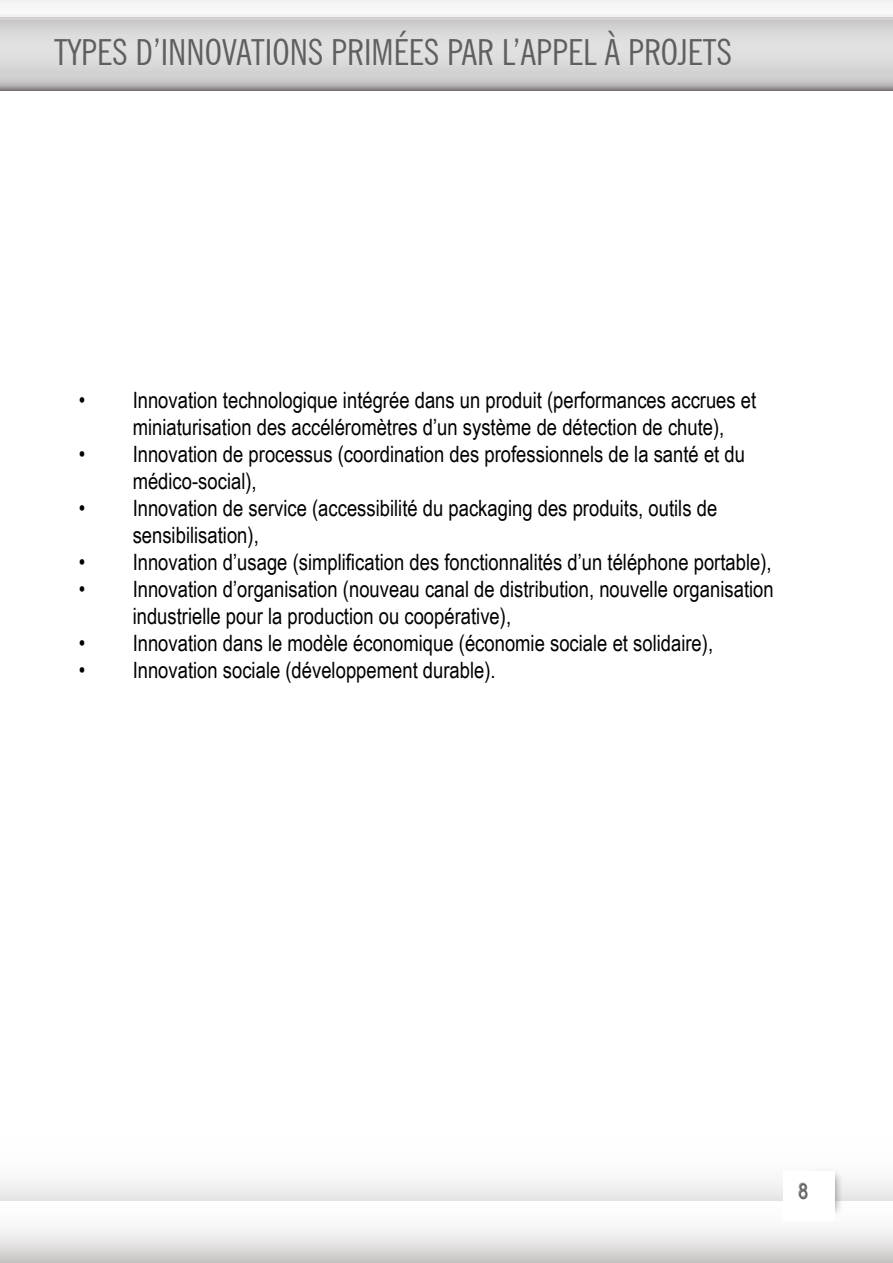
<style>
.page{position:relative;width:893px;height:1263px;background:#fff}
.page>*{position:absolute;margin:0;border:0;box-sizing:border-box;transform-origin:0 0}
.t1{font:condensed 36px "News Gothic BT";color:#5f5f5f}
.t2{font:22.5px/27px "Arial Narrow";color:#000}
.t3{font:21px "Arial Narrow";color:#5f5f5f}
</style>
<div class="page">
<svg style="left:0;top:1200px;width:893px;height:63px"></svg>
<div style="left:0;top:1181px;width:893px;height:19px;background:#eeeded"></div>
<svg style="left:0;top:0;width:893px;height:90px"></svg>
<div style="left:801px;top:1168px;width:43px;height:50px;background:#000;opacity:.42"></div>
<div style="left:783px;top:1171px;width:52px;height:50px;background:#fff"></div>
<div style="left:798px;top:1182px;width:10px;height:16px;background:#000;opacity:.45"></div>
<h1 class="t1" style="left:54px;top:30px;width:680px">TYPES D’INNOVATIONS PRIMÉES PAR L’APPEL À PROJETS</h1>
<p class="t2" style="left:133px;top:385px;width:625px;text-indent:-54px">• Innovation technologique intégrée dans un produit (performances accrues et miniaturisation des accéléromètres d’un système de détection de chute),</p>
<p class="t2" style="left:133px;top:439px;width:614px;text-indent:-54px">• Innovation de processus (coordination des professionnels de la santé et du médico-social),</p>
<p class="t2" style="left:133px;top:493px;width:586px;text-indent:-54px">• Innovation de service (accessibilité du packaging des produits, outils de sensibilisation),</p>
<p class="t2" style="left:79px;top:547px;width:694px">• Innovation d’usage (simplification des fonctionnalités d’un téléphone portable),</p>
<p class="t2" style="left:133px;top:574px;width:643px;text-indent:-54px">• Innovation d’organisation (nouveau canal de distribution, nouvelle organisation industrielle pour la production ou coopérative),</p>
<p class="t2" style="left:79px;top:628px;width:636px">• Innovation dans le modèle économique (économie sociale et solidaire),</p>
<p class="t2" style="left:79px;top:655px;width:419px">• Innovation sociale (développement durable).</p>
<p class="t3" style="left:799px;top:1176px;width:11px">8</p>
</div>
